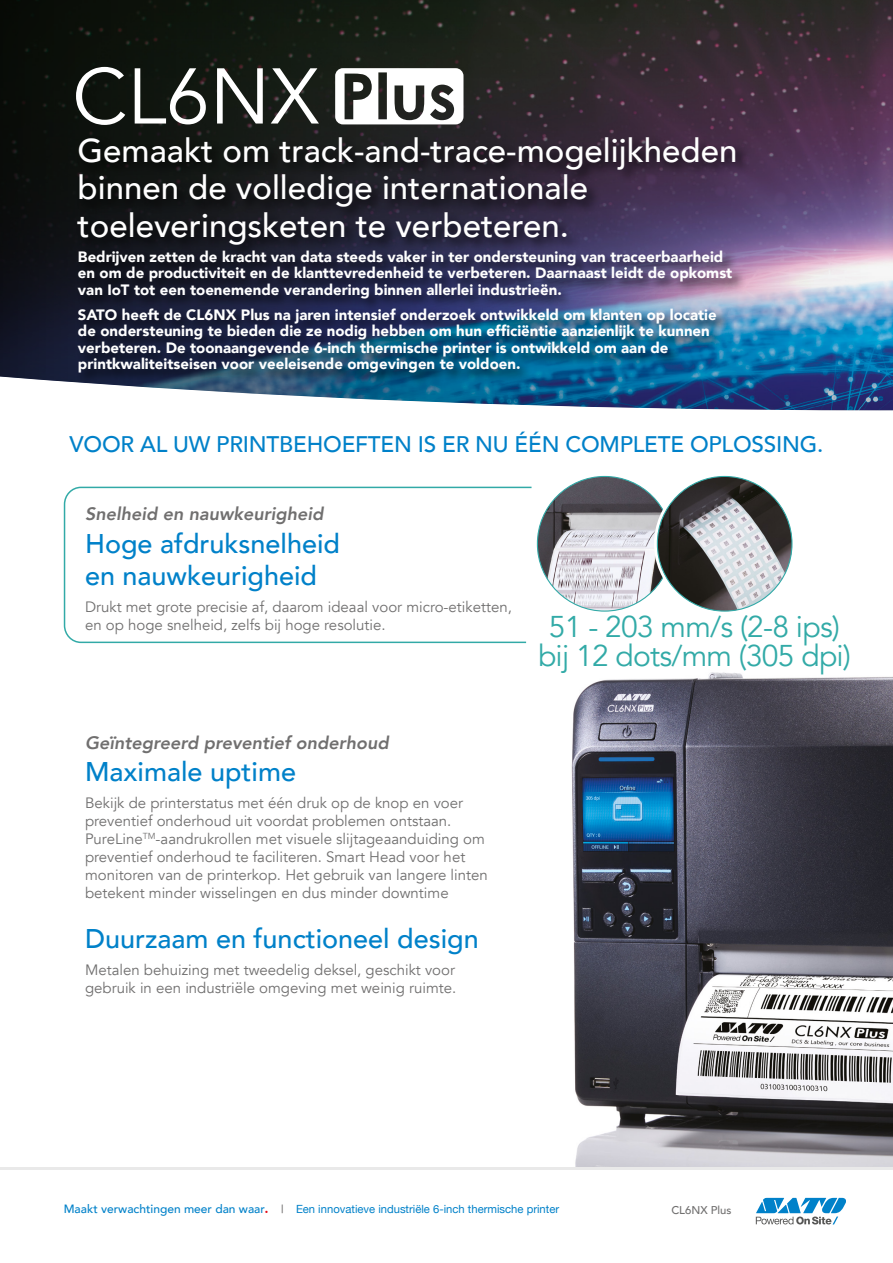
<style>
.page{position:relative;width:893px;height:1263px;background:#fff}
.page>*{position:absolute;margin:0;border:0;box-sizing:border-box;transform-origin:0 0}
.t1{font:78px "Avenir";color:#fff}
.t2{font:500 33px/37.5px "Avenir";color:#fff}
.t3{font:30px/28.5px "Avenir";letter-spacing:-.025em;color:#32aaa7;text-align:center}
.t4{font:500 27px/32.4px "Avenir";color:#0081c9}
.t5{font:500 22.5px "Avenir";letter-spacing:-.01em;color:#0081c9}
.t6{font:italic 800 18px "Avenir";color:#706f6f}
.t7{font:900 15px/16.5px "Avenir";color:#fff}
.t8{font:15px/18px "Avenir";color:#706f6f}
.t9{font:11.25px "Helvetica Neue";color:#0081c9}
.t10{font:500 11.25px "Avenir";color:#706f6f}
.s1{font-family:"Avenir";font-weight:500;font-size:12px}
.s2{font-family:"Avenir";font-weight:900;font-size:12px;color:#e30613}
.s3{font-family:"Avenir";font-weight:500;color:#706f6f}
</style>
<div class="page">
<div style="left:0;top:0;width:893px;height:412px;background:#000;opacity:.3"></div>
<div style="left:75px;top:135px;width:675px;height:124px;background:#000;opacity:.75"></div>
<div style="left:76px;top:248px;width:670px;height:139px;background:#000;opacity:.75"></div>
<svg style="left:335px;top:68px;width:128px;height:56px"></svg>
<img style="left:531px;top:672px;width:362px;height:496px">
<svg style="left:63px;top:486px;width:469px;height:158px"></svg>
<img style="left:537px;top:476px;width:135px;height:135px;border-radius:67px">
<svg style="left:656px;top:475px;width:138px;height:138px"></svg>
<div style="left:654px;top:473px;width:141px;height:141px;border:3px solid #fff;border-radius:50%"></div>
<img style="left:657px;top:476px;width:135px;height:135px;border-radius:67px">
<svg style="left:756px;top:1198px;width:90px;height:26px"></svg>
<hr style="left:0;top:1168px;width:893px;height:2px;background:#e9e9e9">
<h1 class="t1" style="left:72px;top:50px;width:249px">CL6NX</h1>
<h2 class="t2" style="left:78px;top:130px;width:661px">Gemaakt om track-and-trace-mogelijkheden binnen de volledige internationale toeleveringsketen te verbeteren.</h2>
<p class="t7" style="left:78px;top:248px;width:656px">Bedrijven zetten de kracht van data steeds vaker in ter ondersteuning van traceerbaarheid en om de productiviteit en de klanttevredenheid te verbeteren. Daarnaast leidt de opkomst van IoT tot een toenemende verandering binnen allerlei industrieën.</p>
<p class="t7" style="left:78px;top:306px;width:640px">SATO heeft de CL6NX Plus na jaren intensief onderzoek ontwikkeld om klanten op locatie de ondersteuning te bieden die ze nodig hebben om hun efficiëntie aanzienlijk te kunnen verbeteren. De toonaangevende 6-inch thermische printer is ontwikkeld om aan de printkwaliteitseisen voor veeleisende omgevingen te voldoen.</p>
<h3 class="t5" style="left:70px;top:424px;width:755px">VOOR AL UW PRINTBEHOEFTEN IS ER NU ÉÉN COMPLETE OPLOSSING.</h3>
<p class="t6" style="left:85px;top:504px;width:240px">Snelheid en nauwkeurigheid</p>
<h3 class="t4" style="left:85px;top:526px;width:257px">Hoge afdruksnelheid en nauwkeurigheid</h3>
<p class="t8" style="left:85px;top:598px;width:428px">Drukt met grote precisie af, daarom ideaal voor micro-etiketten, en op hoge snelheid, zelfs bij hoge resolutie.</p>
<p class="t6" style="left:85px;top:732px;width:305px">Geïntegreerd preventief onderhoud</p>
<h3 class="t4" style="left:85px;top:754px;width:212px">Maximale uptime</h3>
<p class="t8" style="left:85px;top:794px;width:404px">Bekijk de printerstatus met één druk op de knop en voer preventief onderhoud uit voordat problemen ontstaan.<br>PureLine<sup>TM</sup>-aandrukrollen met visuele slijtageaanduiding om preventief onderhoud te faciliteren. Smart Head voor het monitoren van de printerkop. Het gebruik van langere linten betekent minder wisselingen en dus minder downtime</p>
<h3 class="t4" style="left:85px;top:921px;width:395px">Duurzaam en functioneel design</h3>
<p class="t8" style="left:85px;top:961px;width:373px">Metalen behuizing met tweedelig deksel, geschikt voor gebruik in een industriële omgeving met weinig ruimte.</p>
<h3 class="t3" style="left:538px;top:613px;width:314px">51 - 203 mm/s (2-8 ips) bij 12 dots/mm (305 dpi)</h3>
<p class="t9" style="left:64px;top:1201px;width:497px"><span class="s1">Maakt verwachtingen meer dan waar</span><span class="s2">.</span> <span class="s3">|</span> Een innovatieve industriële 6-inch thermische printer</p>
<p class="t10" style="left:671px;top:1200px;width:62px">CL6NX Plus</p>
</div>
